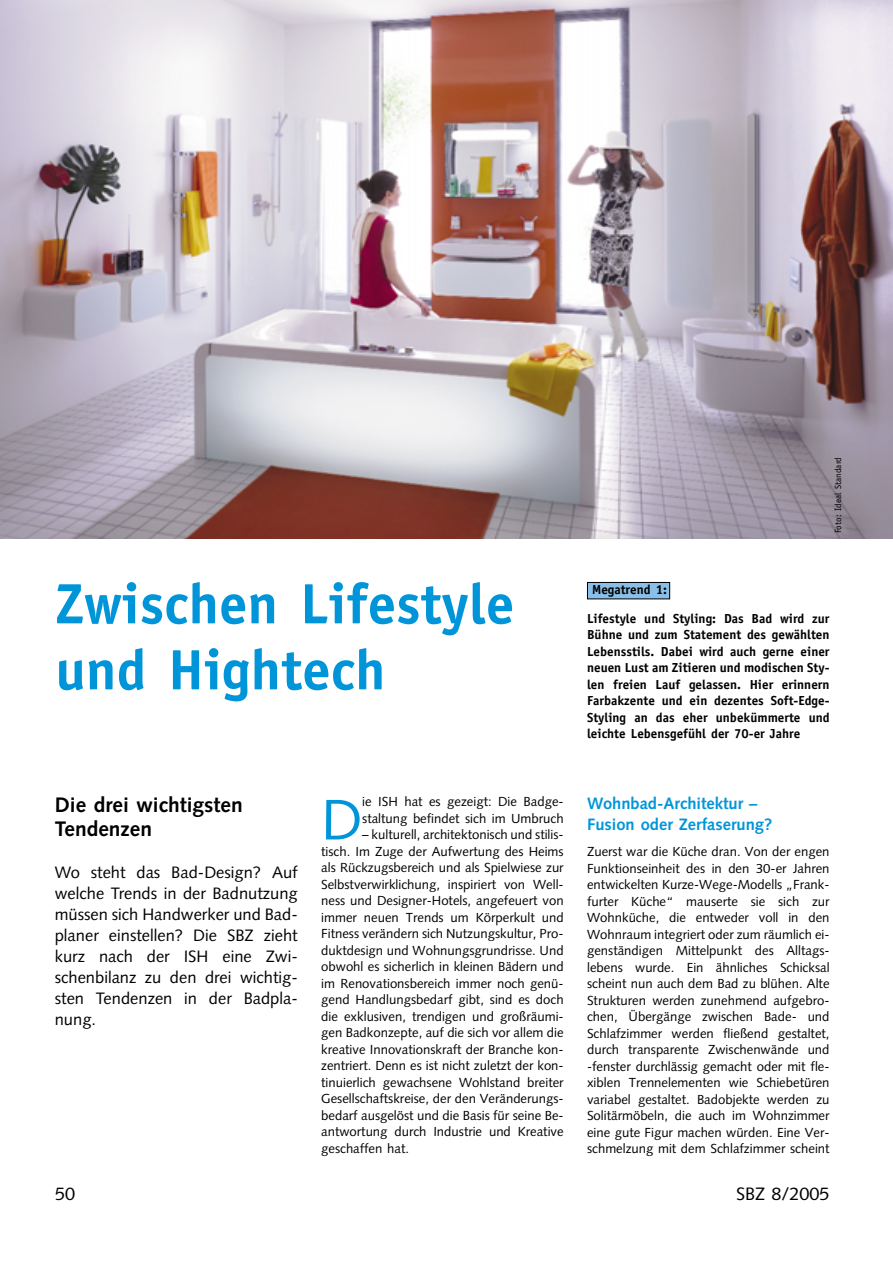
<style>
.page{position:relative;width:893px;height:1263px;background:#fff}
.page>*{position:absolute;margin:0;border:0;box-sizing:border-box;transform-origin:0 0}
.t1{font:57.15px "Syntax";color:#0095d9}
.t2{font:700 57px/66px "Officina Sans";color:#0095d9}
.t3{font:700 21px/24px "Syntax";color:#000}
.t4{font:18px "Syntax";color:#000}
.t5{font:16.5px/21px "Syntax";color:#000;text-align:justify}
.t6{font:700 16.5px/21px "Syntax";color:#0095d9}
.t7{font:13.2px/16.5px "Syntax";color:#000;text-align:justify}
.t8{font:700 13.2px/16.5px "Officina Sans";color:#000;text-align:justify}
.t9{font:9px "Officina Sans";color:#000}
</style>
<div class="page">
<img style="left:0;top:0;width:892px;height:538px">
<div style="left:587px;top:582px;width:82px;height:17px;background:#8abfe8"></div>
<div style="left:587px;top:582px;width:83px;height:17px;border:1px solid #000"></div>
<h2 class="t2" style="left:55px;top:576px;width:460px">Zwischen Lifestyle und Hightech</h2>
<h3 class="t3" style="left:55px;top:795px;width:189px">Die drei wichtigsten<br>Tendenzen</h3>
<p class="t5" style="left:55px;top:864px;width:244px">Wo steht das Bad-Design? Auf welche Trends in der Badnutzung müssen sich Handwerker und Bad&shy;planer einstellen? Die SBZ zieht kurz nach der ISH eine Zwi&shy;schenbilanz zu den drei wichtig&shy;sten Tendenzen in der Badpla&shy;nung.</p>
<h1 class="t1" style="left:321px;top:797px;width:43px">D</h1>
<p class="t7" style="left:362px;top:795px;width:203px">ie ISH hat es gezeigt: Die Badge&shy;staltung befindet sich im Umbruch</p>
<p class="t7" style="left:321px;top:828px;width:244px;text-indent:41px">– kulturell, architektonisch und stilis&shy;tisch. Im Zuge der Aufwertung des Heims als Rückzugsbereich und als Spielwiese zur Selbstverwirklichung, inspiriert von Well&shy;ness und Designer-Hotels, angefeuert von immer neuen Trends um Körperkult und Fitness verändern sich Nutzungskultur, Pro&shy;duktdesign und Wohnungsgrundrisse. Und obwohl es sicherlich in kleinen Bädern und im Renovationsbereich immer noch genü&shy;gend Handlungsbedarf gibt, sind es doch die exklusiven, trendigen und großräumi&shy;gen Badkonzepte, auf die sich vor allem die kreative Innovationskraft der Branche kon&shy;zentriert. Denn es ist nicht zuletzt der kon&shy;tinuierlich gewachsene Wohlstand breiter Gesellschaftskreise, der den Veränderungs&shy;bedarf ausgelöst und die Basis für seine Be&shy;antwortung durch Industrie und Kreative geschaffen hat.</p>
<p class="t8" style="left:592px;top:582px;width:76px">Megatrend 1:</p>
<p class="t9" style="left:834px;top:533px;width:78px;rotate:-90deg">Foto: Ideal Standard</p>
<p class="t8" style="left:587px;top:611px;width:244px">Lifestyle und Styling: Das Bad wird zur Bühne und zum Statement des gewählten Lebensstils. Dabei wird auch gerne einer neuen Lust am Zitieren und modischen Sty&shy;len freien Lauf gelassen. Hier erinnern Farbakzente und ein dezentes Soft-Edge-Styling an das eher unbekümmerte und leichte Lebensgefühl der 70-er Jahre</p>
<p class="t6" style="left:587px;top:794px;width:187px">Wohnbad-Architektur –<br>Fusion oder Zerfaserung?</p>
<p class="t7" style="left:587px;top:845px;width:244px">Zuerst war die Küche dran. Von der engen Funktionseinheit des in den 30-er Jahren entwickelten Kurze-Wege-Modells „Frank&shy;furter Küche“ mauserte sie sich zur Wohnküche, die entweder voll in den Wohnraum integriert oder zum räumlich ei&shy;genständigen Mittelpunkt des Alltags&shy;lebens wurde. Ein ähnliches Schicksal scheint nun auch dem Bad zu blühen. Alte Strukturen werden zunehmend aufgebro&shy;chen, Übergänge zwischen Bade- und Schlafzimmer werden fließend gestaltet, durch transparente Zwischenwände und -fenster durchlässig gemacht oder mit fle&shy;xiblen Trennelementen wie Schiebetüren variabel gestaltet. Badobjekte werden zu Solitärmöbeln, die auch im Wohnzimmer eine gute Figur machen würden. Eine Ver&shy;schmelzung mit dem Schlafzimmer scheint</p>
<h3 class="t4" style="left:55px;top:1186px;width:22px">50</h3>
<h3 class="t4" style="left:736px;top:1186px;width:95px">SBZ 8/2005</h3>
</div>
